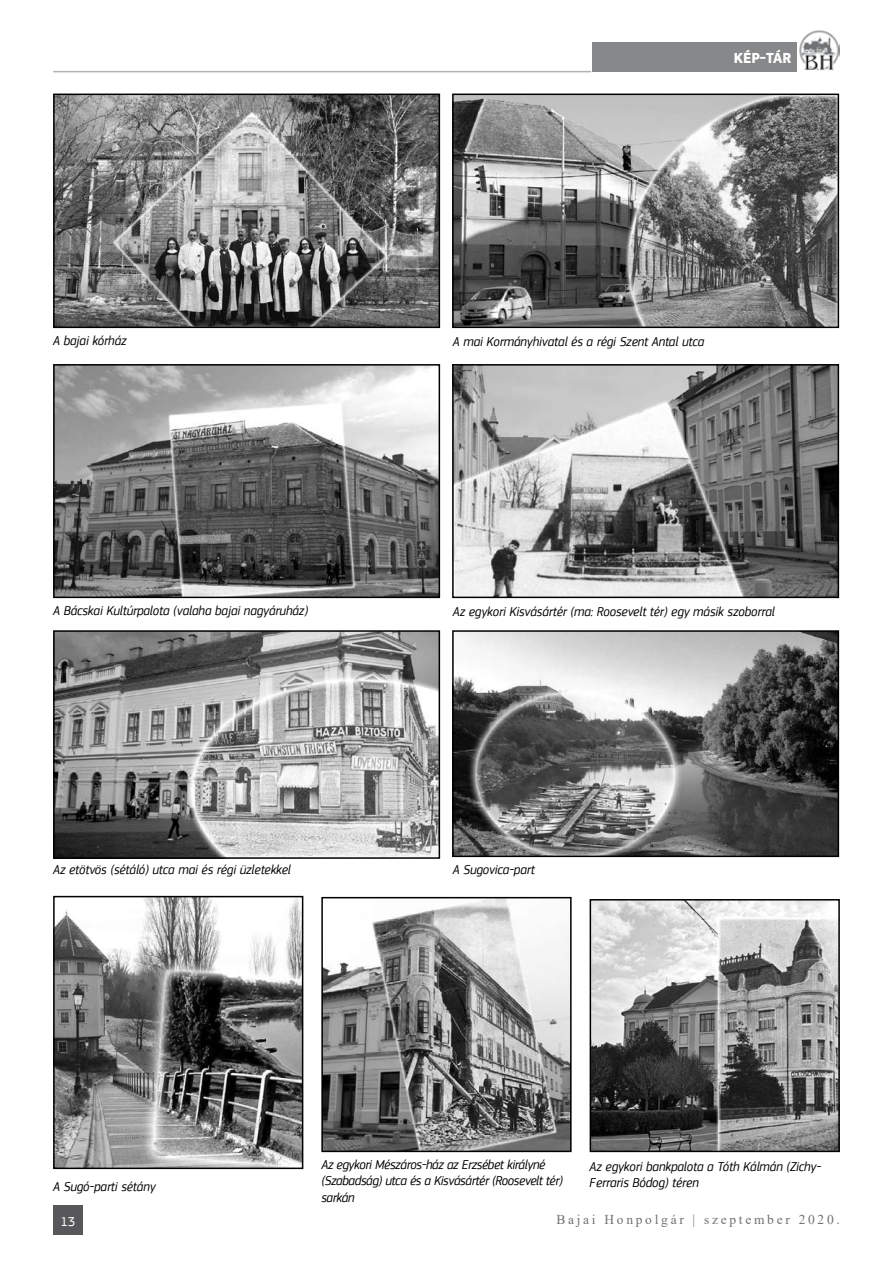
<style>
.page{position:relative;width:893px;height:1263px;background:#fff}
.page>*{position:absolute;margin:0;border:0;box-sizing:border-box;transform-origin:0 0}
.t1{font:700 15px "PF Square Sans Pro";color:#fff}
.t2{font:italic 13.5px/16.2px "PF Square Sans Pro";letter-spacing:-.01em;color:#000;scale:.95 1}
.t3{font:italic 13.5px/16.2px "PF Square Sans Pro";letter-spacing:-.03em;color:#000;scale:.95 1}
.t4{font:13.5px "Times New Roman";letter-spacing:.2em;color:#707173}
.t5{font:13.5px "PF Square Sans Pro";color:#fff}
</style>
<div class="page">
<div style="left:53px;top:1205px;width:30px;height:30px;background:#58585a"></div>
<div style="left:592px;top:42px;width:205px;height:30px;background:#87888a"></div>
<hr style="left:53px;top:71px;width:538px;height:1px;background:#b1b3b4">
<img style="left:799px;top:30px;width:40px;height:41px">
<img style="left:455px;top:97px;width:381px;height:228px">
<div style="left:452px;top:94px;width:387px;height:234px;border:2px solid #000"></div>
<img style="left:455px;top:367px;width:381px;height:228px">
<div style="left:452px;top:364px;width:387px;height:234px;border:2px solid #000"></div>
<img style="left:455px;top:633px;width:381px;height:221px">
<div style="left:452px;top:630px;width:387px;height:227px;border:2px solid #000"></div>
<img style="left:56px;top:97px;width:381px;height:228px">
<div style="left:53px;top:94px;width:387px;height:234px;border:2px solid #000"></div>
<img style="left:56px;top:367px;width:381px;height:228px">
<div style="left:53px;top:364px;width:387px;height:234px;border:2px solid #000"></div>
<img style="left:56px;top:633px;width:381px;height:223px">
<div style="left:53px;top:630px;width:387px;height:229px;border:2px solid #000"></div>
<img style="left:56px;top:899px;width:244px;height:267px">
<div style="left:53px;top:896px;width:250px;height:273px;border:2px solid #000"></div>
<img style="left:324px;top:900px;width:245px;height:249px">
<div style="left:321px;top:897px;width:251px;height:255px;border:2px solid #000"></div>
<img style="left:593px;top:902px;width:244px;height:247px">
<div style="left:590px;top:899px;width:250px;height:253px;border:2px solid #000"></div>
<p class="t1" style="left:734px;top:49px;width:50px">kÉP-TÁR</p>
<p class="t2" style="left:53px;top:333px;width:79px">A bajai kórház</p>
<p class="t2" style="left:453px;top:334px;width:266px">A mai Kormányhivatal és a régi Szent Antal utca</p>
<p class="t2" style="left:53px;top:603px;width:270px">A Bácskai Kultúrpalota (valaha bajai nagyáruház)</p>
<p class="t2" style="left:453px;top:604px;width:341px">Az egykori Kisvásártér (ma: Roosevelt tér) egy másik szoborral</p>
<p class="t2" style="left:53px;top:862px;width:252px">Az etötvös (sétáló) utca mai és régi üzletekkel</p>
<p class="t2" style="left:453px;top:862px;width:88px">A Sugovica-part</p>
<p class="t2" style="left:53px;top:1179px;width:109px">A Sugó-parti sétány</p>
<p class="t3" style="left:321px;top:1157px;width:256px">Az egykori Mészáros-ház az Erzsébet királyné (Szabadság) utca és a Kisvásártér (Roosevelt tér) sarkán</p>
<p class="t2" style="left:590px;top:1158px;width:245px">Az egykori bankpalota a Tóth Kálmán (Zichy-<br>Ferraris Bódog) téren</p>
<p class="t5" style="left:60px;top:1214px;width:17px">13</p>
<p class="t4" style="left:556px;top:1210px;width:285px">Bajai Honpolgár | szeptember 2020.</p>
</div>
